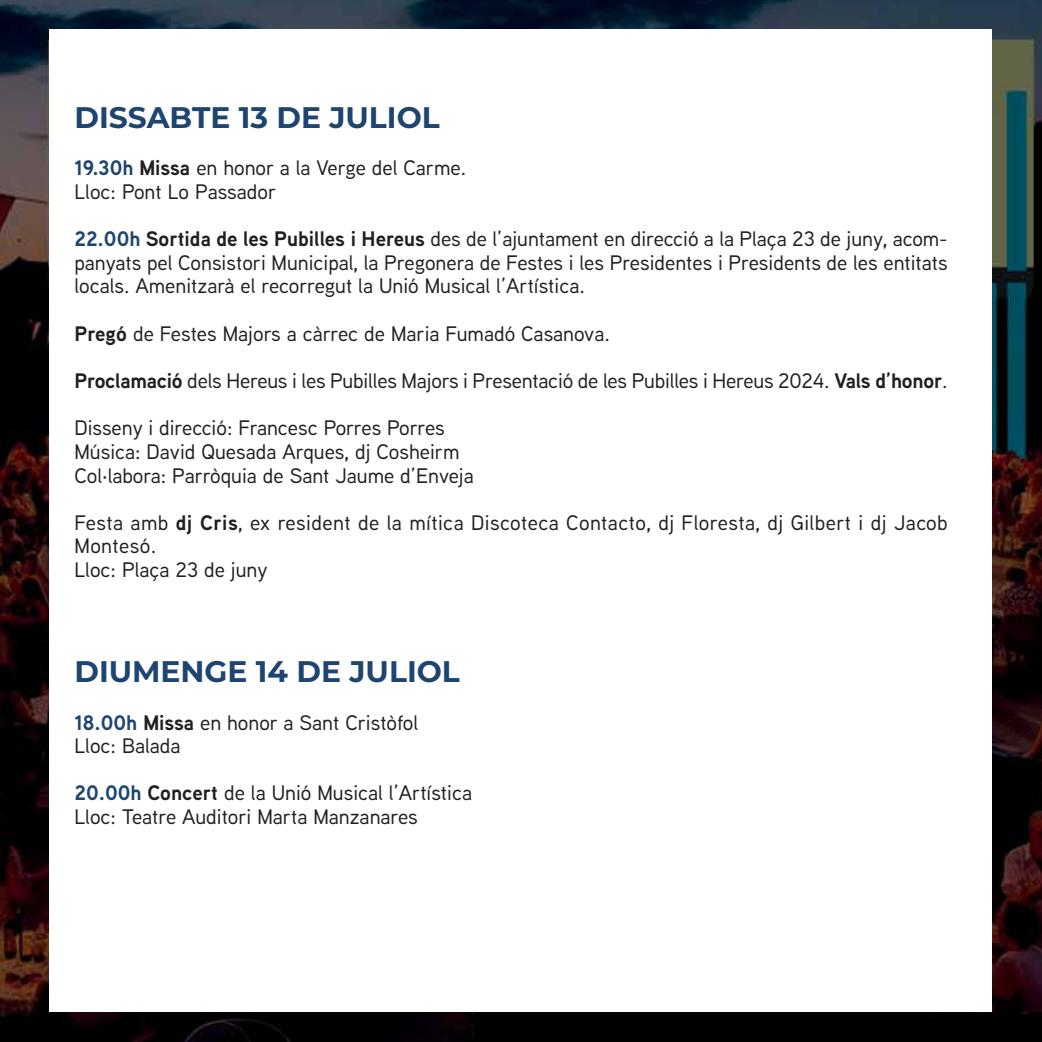
<style>
.page{position:relative;width:1042px;height:1042px;background:#fff}
.page>*{position:absolute;margin:0;border:0;box-sizing:border-box;transform-origin:0 0}
.t1{font:100 29.75px "Montserrat";color:#1d4571}
.t2{font:500 21px/23.6px "Aaux Next";color:#231f20}
.t3{font:500 21px/23.6px "Aaux Next";letter-spacing:.02em;color:#231f20}
.s1{font-weight:700;color:#1d4571}
.s2{font-weight:700}
</style>
<div class="page">
<img style="left:0;top:0;width:1042px;height:1042px">
<div style="left:50px;top:30px;width:942px;height:982px;background:#fff"></div>
<h1 class="t1" style="left:74px;top:106px;width:367px">DISSABTE 13 DE JULIOL</h1>
<p class="t2" style="left:74px;top:158px;width:393px"><span class="s1">19.30h</span> <span class="s2">Missa</span> en honor a la Verge del Carme.<br>Lloc: Pont Lo Passador</p>
<p class="t2" style="left:74px;top:229px;width:875px;text-align:justify"><span class="s1">22.00h</span> <span class="s2">Sortida de les Pubilles i Hereus</span> des de l’ajuntament en direcció a la Plaça 23 de juny, acom&shy;panyats pel Consistori Municipal, la Pregonera de Festes i les Presidentes i Presidents de les entitats locals. Amenitzarà el recorregut la Unió Musical l’Artística.</p>
<p class="t2" style="left:74px;top:324px;width:537px"><span class="s2">Pregó</span> de Festes Majors a càrrec de Maria Fumadó Casanova.</p>
<p class="t2" style="left:74px;top:371px;width:875px"><span class="s2">Proclamació</span> dels Hereus i les Pubilles Majors i Presentació de les Pubilles i Hereus 2024. <span class="s2">Vals d’honor</span>.</p>
<p class="t2" style="left:74px;top:418px;width:401px">Disseny i direcció: Francesc Porres Porres<br>Música: David Quesada Arques, dj Cosheirm<br>Col·labora: Parròquia de Sant Jaume d’Enveja</p>
<p class="t3" style="left:74px;top:513px;width:875px">Festa amb <span class="s2">dj Cris</span>, ex resident de la mítica Discoteca Contacto, dj Floresta, dj Gilbert i dj Jacob<br>Montesó.<br>Lloc: Plaça 23 de juny</p>
<h1 class="t1" style="left:74px;top:660px;width:387px">DIUMENGE 14 DE JULIOL</h1>
<p class="t2" style="left:74px;top:713px;width:345px"><span class="s1">18.00h</span> <span class="s2">Missa</span> en honor a Sant Cristòfol<br>Lloc: Balada</p>
<p class="t2" style="left:74px;top:783px;width:399px"><span class="s1">20.00h</span> <span class="s2">Concert</span> de la Unió Musical l’Artística<br>Lloc: Teatre Auditori Marta Manzanares</p>
</div>
